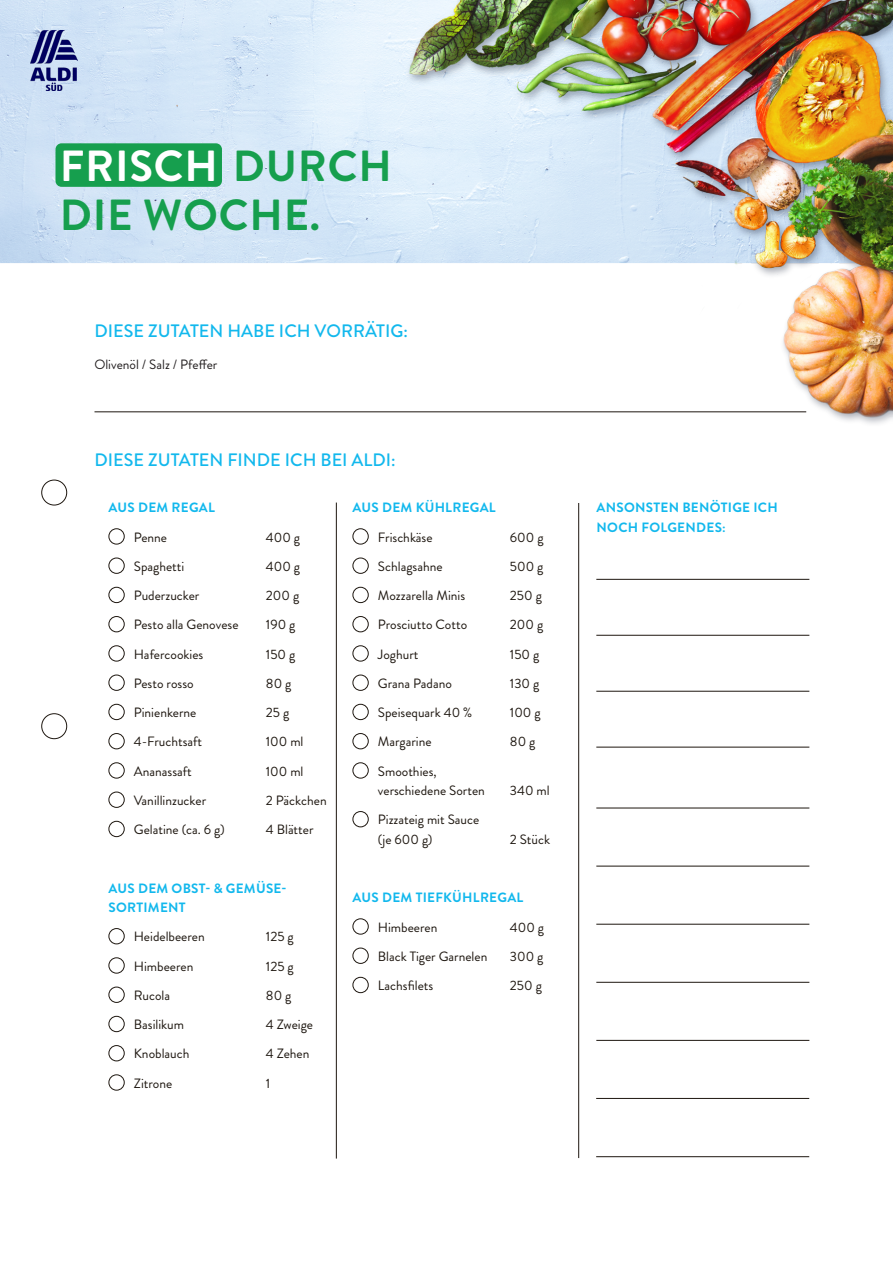
<style>
.page{position:relative;width:893px;height:1263px;background:#fff}
.page>*{position:absolute;margin:0;border:0;box-sizing:border-box;transform-origin:0 0}
.Naehrwerte_Liste{font:700 43.5px/48.8px "Brandon Grotesque";letter-spacing:.02em;color:#169f4e}
.txt{font:500 18px "Brandon Grotesque";color:#12b8ed}
.Zutatenliste_Woche{font:13.5px "Brandon Grotesque";color:#1d160f}
.Zutatenliste_Woche-2{font:700 13.5px/19.5px "Brandon Grotesque";letter-spacing:.02em;color:#12b8ed}
.txt-2{font:13.5px "Brandon Grotesque";color:#231f20}
.Headline_2{font:700 13.5px "Brandon Grotesque";letter-spacing:.02em;color:#12b8ed}
.s1{color:#fff}
</style>
<div class="page">
<img style="left:0;top:1px;width:893px;height:423px">
<hr style="left:336px;top:503px;width:1px;height:655px;background:#1d160f">
<hr style="left:578px;top:503px;width:1px;height:655px;background:#1d160f">
<hr style="left:94px;top:412px;width:712px;height:1px;background:#1d160f">
<div style="left:42px;top:480px;width:25px;height:25px;border:1px solid #1d160f;border-radius:50%"></div>
<div style="left:42px;top:713px;width:25px;height:26px;border:1px solid #1d160f;border-radius:50%"></div>
<div style="left:56px;top:143px;width:166px;height:44px;background:#169f4e;border-radius:6px"></div>
<img style="left:30px;top:30px;width:47px;height:60px">
<div style="left:108px;top:528px;width:17px;height:17px;border:1px solid #1d160f;border-radius:50%"></div>
<div style="left:108px;top:557px;width:17px;height:17px;border:1px solid #1d160f;border-radius:50%"></div>
<div style="left:108px;top:587px;width:17px;height:16px;border:1px solid #1d160f;border-radius:50%"></div>
<div style="left:108px;top:616px;width:17px;height:16px;border:1px solid #1d160f;border-radius:50%"></div>
<div style="left:108px;top:645px;width:17px;height:17px;border:1px solid #1d160f;border-radius:50%"></div>
<div style="left:108px;top:674px;width:17px;height:17px;border:1px solid #1d160f;border-radius:50%"></div>
<div style="left:108px;top:704px;width:17px;height:16px;border:1px solid #1d160f;border-radius:50%"></div>
<div style="left:108px;top:733px;width:17px;height:16px;border:1px solid #1d160f;border-radius:50%"></div>
<div style="left:108px;top:762px;width:17px;height:17px;border:1px solid #1d160f;border-radius:50%"></div>
<div style="left:108px;top:791px;width:17px;height:17px;border:1px solid #1d160f;border-radius:50%"></div>
<div style="left:108px;top:821px;width:17px;height:16px;border:1px solid #1d160f;border-radius:50%"></div>
<div style="left:108px;top:928px;width:17px;height:16px;border:1px solid #1d160f;border-radius:50%"></div>
<div style="left:108px;top:957px;width:17px;height:17px;border:1px solid #1d160f;border-radius:50%"></div>
<div style="left:108px;top:986px;width:17px;height:17px;border:1px solid #1d160f;border-radius:50%"></div>
<div style="left:108px;top:1016px;width:17px;height:16px;border:1px solid #1d160f;border-radius:50%"></div>
<div style="left:108px;top:1045px;width:17px;height:16px;border:1px solid #1d160f;border-radius:50%"></div>
<div style="left:108px;top:1074px;width:17px;height:17px;border:1px solid #1d160f;border-radius:50%"></div>
<div style="left:352px;top:528px;width:17px;height:17px;border:1px solid #1d160f;border-radius:50%"></div>
<div style="left:352px;top:557px;width:17px;height:17px;border:1px solid #1d160f;border-radius:50%"></div>
<div style="left:352px;top:587px;width:17px;height:16px;border:1px solid #1d160f;border-radius:50%"></div>
<div style="left:352px;top:616px;width:17px;height:16px;border:1px solid #1d160f;border-radius:50%"></div>
<div style="left:352px;top:645px;width:17px;height:17px;border:1px solid #1d160f;border-radius:50%"></div>
<div style="left:352px;top:674px;width:17px;height:17px;border:1px solid #1d160f;border-radius:50%"></div>
<div style="left:352px;top:704px;width:17px;height:16px;border:1px solid #1d160f;border-radius:50%"></div>
<div style="left:352px;top:733px;width:17px;height:16px;border:1px solid #1d160f;border-radius:50%"></div>
<div style="left:352px;top:762px;width:17px;height:17px;border:1px solid #1d160f;border-radius:50%"></div>
<div style="left:352px;top:811px;width:17px;height:16px;border:1px solid #1d160f;border-radius:50%"></div>
<div style="left:352px;top:918px;width:17px;height:17px;border:1px solid #1d160f;border-radius:50%"></div>
<div style="left:352px;top:947px;width:17px;height:17px;border:1px solid #1d160f;border-radius:50%"></div>
<div style="left:352px;top:977px;width:17px;height:16px;border:1px solid #1d160f;border-radius:50%"></div>
<hr style="left:596px;top:808px;width:213px;height:1px;background:#1d160f">
<hr style="left:596px;top:866px;width:213px;height:1px;background:#1d160f">
<hr style="left:596px;top:982px;width:213px;height:1px;background:#1d160f">
<hr style="left:596px;top:924px;width:213px;height:1px;background:#1d160f">
<hr style="left:596px;top:1040px;width:213px;height:1px;background:#1d160f">
<hr style="left:596px;top:747px;width:213px;height:1px;background:#1d160f">
<hr style="left:596px;top:691px;width:213px;height:1px;background:#1d160f">
<hr style="left:596px;top:579px;width:213px;height:1px;background:#1d160f">
<hr style="left:596px;top:635px;width:213px;height:1px;background:#1d160f">
<hr style="left:596px;top:1098px;width:213px;height:1px;background:#1d160f">
<hr style="left:596px;top:1156px;width:213px;height:1px;background:#1d160f">
<p class="Naehrwerte_Liste" style="left:60px;top:142px;width:334px"><span class="s1">FRISCH</span> DURCH<br>DIE WOCHE.</p>
<p class="txt" style="left:95px;top:319px;width:315px">DIESE ZUTATEN HABE ICH VORRÄTIG:</p>
<p class="txt-2" style="left:94px;top:355px;width:124px">Olivenöl / Salz / Pfeffer</p>
<p class="txt" style="left:94px;top:448px;width:303px">DIESE ZUTATEN FINDE ICH BEI ALDI:</p>
<p class="Headline_2" style="left:109px;top:498px;width:108px">AUS DEM REGAL</p>
<p class="Zutatenliste_Woche" style="left:134px;top:528px;width:35px">Penne</p>
<p class="Zutatenliste_Woche" style="left:266px;top:528px;width:36px">400 g</p>
<p class="Zutatenliste_Woche" style="left:134px;top:557px;width:52px">Spaghetti</p>
<p class="Zutatenliste_Woche" style="left:266px;top:557px;width:36px">400 g</p>
<p class="Zutatenliste_Woche" style="left:134px;top:586px;width:67px">Puderzucker</p>
<p class="Zutatenliste_Woche" style="left:266px;top:586px;width:35px">200 g</p>
<p class="Zutatenliste_Woche" style="left:134px;top:615px;width:106px">Pesto alla Genovese</p>
<p class="Zutatenliste_Woche" style="left:266px;top:615px;width:31px">190 g</p>
<p class="Zutatenliste_Woche" style="left:134px;top:645px;width:71px">Hafercookies</p>
<p class="Zutatenliste_Woche" style="left:266px;top:645px;width:31px">150 g</p>
<p class="Zutatenliste_Woche" style="left:134px;top:674px;width:61px">Pesto rosso</p>
<p class="Zutatenliste_Woche" style="left:266px;top:674px;width:27px">80 g</p>
<p class="Zutatenliste_Woche" style="left:134px;top:703px;width:64px">Pinienkerne</p>
<p class="Zutatenliste_Woche" style="left:266px;top:703px;width:25px">25 g</p>
<p class="Zutatenliste_Woche" style="left:134px;top:732px;width:70px">4-Fruchtsaft</p>
<p class="Zutatenliste_Woche" style="left:266px;top:732px;width:39px">100 ml</p>
<p class="Zutatenliste_Woche" style="left:134px;top:762px;width:59px">Ananassaft</p>
<p class="Zutatenliste_Woche" style="left:266px;top:762px;width:39px">100 ml</p>
<p class="Zutatenliste_Woche" style="left:134px;top:791px;width:74px">Vanillinzucker</p>
<p class="Zutatenliste_Woche" style="left:266px;top:791px;width:62px">2 Päckchen</p>
<p class="Zutatenliste_Woche" style="left:134px;top:820px;width:92px">Gelatine (ca. 6 g)</p>
<p class="Zutatenliste_Woche" style="left:266px;top:820px;width:49px">4 Blätter</p>
<p class="Zutatenliste_Woche-2" style="left:109px;top:878px;width:179px">AUS DEM OBST- &amp; GEMÜSE-<br>SORTIMENT</p>
<p class="Zutatenliste_Woche" style="left:134px;top:927px;width:72px">Heidelbeeren</p>
<p class="Zutatenliste_Woche" style="left:266px;top:927px;width:29px">125 g</p>
<p class="Zutatenliste_Woche" style="left:134px;top:957px;width:61px">Himbeeren</p>
<p class="Zutatenliste_Woche" style="left:266px;top:957px;width:29px">125 g</p>
<p class="Zutatenliste_Woche" style="left:134px;top:986px;width:38px">Rucola</p>
<p class="Zutatenliste_Woche" style="left:266px;top:986px;width:27px">80 g</p>
<p class="Zutatenliste_Woche" style="left:134px;top:1015px;width:52px">Basilikum</p>
<p class="Zutatenliste_Woche" style="left:266px;top:1015px;width:49px">4 Zweige</p>
<p class="Zutatenliste_Woche" style="left:134px;top:1044px;width:57px">Knoblauch</p>
<p class="Zutatenliste_Woche" style="left:266px;top:1044px;width:45px">4 Zehen</p>
<p class="Zutatenliste_Woche" style="left:134px;top:1074px;width:40px">Zitrone</p>
<p class="Zutatenliste_Woche" style="left:266px;top:1074px;width:6px">1</p>
<p class="Zutatenliste_Woche-2" style="left:353px;top:498px;width:145px">AUS DEM KÜHLREGAL</p>
<p class="Zutatenliste_Woche" style="left:378px;top:528px;width:56px">Frischkäse</p>
<p class="Zutatenliste_Woche" style="left:510px;top:528px;width:35px">600 g</p>
<p class="Zutatenliste_Woche" style="left:378px;top:557px;width:66px">Schlagsahne</p>
<p class="Zutatenliste_Woche" style="left:510px;top:557px;width:35px">500 g</p>
<p class="Zutatenliste_Woche" style="left:378px;top:586px;width:89px">Mozzarella Minis</p>
<p class="Zutatenliste_Woche" style="left:510px;top:586px;width:33px">250 g</p>
<p class="Zutatenliste_Woche" style="left:378px;top:615px;width:91px">Prosciutto Cotto</p>
<p class="Zutatenliste_Woche" style="left:510px;top:615px;width:35px">200 g</p>
<p class="Zutatenliste_Woche" style="left:378px;top:645px;width:42px">Joghurt</p>
<p class="Zutatenliste_Woche" style="left:510px;top:645px;width:31px">150 g</p>
<p class="Zutatenliste_Woche" style="left:378px;top:674px;width:75px">Grana Padano</p>
<p class="Zutatenliste_Woche" style="left:510px;top:674px;width:31px">130 g</p>
<p class="Zutatenliste_Woche" style="left:378px;top:703px;width:96px">Speisequark 40 %</p>
<p class="Zutatenliste_Woche" style="left:510px;top:703px;width:32px">100 g</p>
<p class="Zutatenliste_Woche" style="left:378px;top:732px;width:55px">Margarine</p>
<p class="Zutatenliste_Woche" style="left:510px;top:732px;width:27px">80 g</p>
<p class="Zutatenliste_Woche" style="left:378px;top:762px;width:60px">Smoothies,</p>
<p class="Zutatenliste_Woche" style="left:378px;top:781px;width:108px">verschiedene Sorten</p>
<p class="Zutatenliste_Woche" style="left:510px;top:781px;width:41px">340 ml</p>
<p class="Zutatenliste_Woche" style="left:378px;top:810px;width:103px">Pizzateig mit Sauce</p>
<p class="Zutatenliste_Woche" style="left:378px;top:830px;width:56px">(je 600 g)</p>
<p class="Zutatenliste_Woche" style="left:510px;top:830px;width:42px">2 Stück</p>
<p class="Zutatenliste_Woche-2" style="left:353px;top:888px;width:172px">AUS DEM TIEFKÜHLREGAL</p>
<p class="Zutatenliste_Woche" style="left:378px;top:918px;width:61px">Himbeeren</p>
<p class="Zutatenliste_Woche" style="left:510px;top:918px;width:36px">400 g</p>
<p class="Zutatenliste_Woche" style="left:378px;top:947px;width:111px">Black Tiger Garnelen</p>
<p class="Zutatenliste_Woche" style="left:510px;top:947px;width:35px">300 g</p>
<p class="Zutatenliste_Woche" style="left:378px;top:976px;width:57px">Lachsfilets</p>
<p class="Zutatenliste_Woche" style="left:510px;top:976px;width:33px">250 g</p>
<p class="Zutatenliste_Woche-2" style="left:597px;top:498px;width:183px">ANSONSTEN BENÖTIGE ICH<br>NOCH FOLGENDES:</p>
</div>
